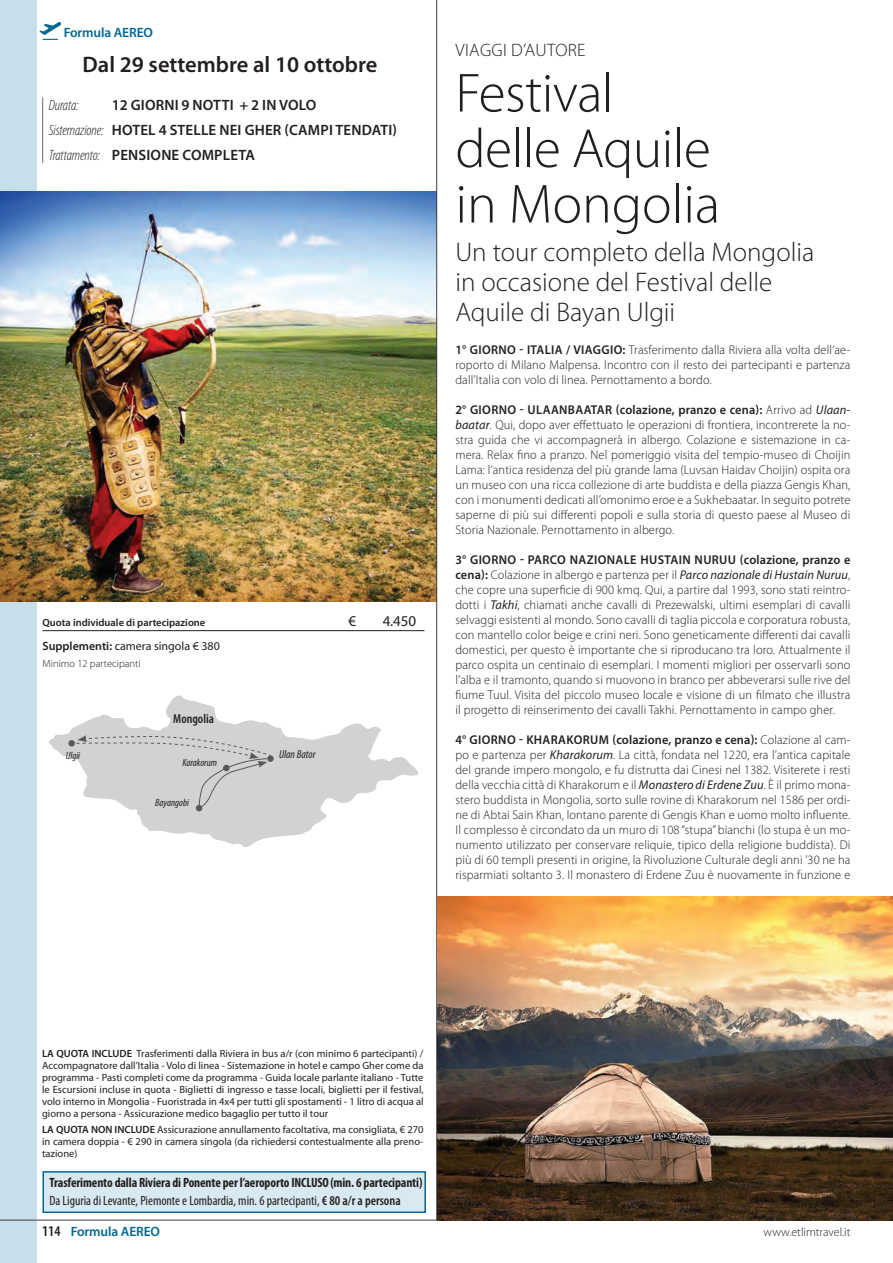
<style>
.page{position:relative;width:893px;height:1263px;background:#fff}
.page>*{position:absolute;margin:0;border:0;box-sizing:border-box;transform-origin:0 0}
.t1{font:300 55.5px "Myriad Pro";letter-spacing:-.01em;color:#231f20}
.t2{font:300 27px/30px "Myriad Pro";color:#231f20}
.t3{font:600 22.5px "Myriad Pro";color:#231f20}
.t4{font:300 18px "Myriad Pro";letter-spacing:.02em;color:#231f20}
.t5{font:600 15px "Myriad Pro";letter-spacing:.01em;color:#231f20}
.t6{font:italic 300 condensed 15px "Myriad Pro";letter-spacing:-.01em;color:#231f20}
.t7{font:15px "Myriad Pro";color:#231f20}
.t8{font:700 condensed 13.5px/18px "Myriad Pro";letter-spacing:-.01em;color:#231f20}
.t9{font:600 13.5px "Myriad Pro";letter-spacing:-.01em;color:#006893}
.t10{font:600 condensed 13.05px "Myriad Pro";color:#231f20}
.t11{font:300 12.75px/15px "Myriad Pro";letter-spacing:.01em;color:#231f20;text-align:justify}
.t12{font:12px "Myriad Pro";color:#231f20}
.t13{font:300 12px "Myriad Pro";color:#231f20}
.t14{font:italic condensed 11.4px "Myriad Pro";color:#231f20}
.t15{font:10.5px/12px "Myriad Pro";color:#231f20;text-align:justify}
.t16{font:600 10.5px "Myriad Pro";color:#231f20}
.t17{font:italic condensed 10.5px "Myriad Pro";color:#231f20}
.t18{font:300 10.5px "Myriad Pro";color:#231f20}
.s1{font-weight:300;font-style:italic;font-stretch:condensed}
.s2{font-weight:600}
.s3{font-weight:400;font-style:italic}
.s4{font-weight:400}
.s5{font-stretch:condensed;font-size:15px;color:#231f20}
</style>
<div class="page">
<div style="left:0;top:0;width:37px;height:1263px;background:#c7dfeb"></div>
<img style="left:0;top:0;width:437px;height:1221px">
<hr style="left:43px;top:630px;width:381px;height:1px;background:#231f20">
<img style="left:437px;top:896px;width:456px;height:324px">
<svg style="left:49px;top:695px;width:369px;height:152px"></svg>
<div style="left:267px;top:755px;width:7px;height:7px;background:#57585a;border-radius:50%"></div>
<div style="left:68px;top:740px;width:7px;height:6px;background:#57585a;border-radius:50%"></div>
<svg style="left:71px;top:735px;width:200px;height:76px"></svg>
<p class="t9" style="left:64px;top:25px;width:91px">Formula AEREO</p>
<p class="t3" style="left:83px;top:52px;width:296px">Dal 29 settembre al 10 ottobre</p>
<p class="t6" style="left:49px;top:97px;width:31px">Durata:</p>
<p class="t5" style="left:112px;top:96px;width:206px">12 GIORNI 9 NOTTI + 2 IN VOLO</p>
<p class="t5" style="left:49px;top:121px;width:350px"><span class="s1">Sistemazione:</span> HOTEL 4 STELLE NEI GHER (CAMPI TENDATI)</p>
<p class="t5" style="left:49px;top:147px;width:207px"><span class="s1">Trattamento:</span> PENSIONE COMPLETA</p>
<p class="t16" style="left:43px;top:617px;width:164px">Quota individuale di partecipazione</p>
<p class="t7" style="left:349px;top:613px;width:9px">€</p>
<p class="t7" style="left:383px;top:613px;width:35px">4.450</p>
<p class="t12" style="left:43px;top:639px;width:179px"><span class="s2">Supplementi:</span> camera singola € 380</p>
<p class="t18" style="left:43px;top:658px;width:100px">Minimo 12 partecipanti</p>
<p class="t17" style="left:66px;top:750px;width:16px">Ulgii</p>
<p class="t10" style="left:173px;top:711px;width:42px">Mongolia</p>
<p class="t17" style="left:183px;top:757px;width:36px">Karakorum</p>
<p class="t17" style="left:155px;top:797px;width:35px">Bayangobi</p>
<p class="t14" style="left:279px;top:748px;width:38px">Ulan Bator</p>
<p class="t4" style="left:456px;top:40px;width:132px">VIAGGI D’AUTORE</p>
<p class="t1" style="left:455px;top:63px;width:160px">Festival</p>
<p class="t1" style="left:455px;top:118px;width:257px">delle Aquile</p>
<p class="t1" style="left:455px;top:174px;width:266px">in Mongolia</p>
<p class="t2" style="left:455px;top:237px;width:360px">Un tour completo della Mongolia in occasione del Festival delle<br>Aquile di Bayan Ulgii</p>
<p class="t11" style="left:455px;top:342px;width:396px"><span class="s2">1° GIORNO - ITALIA / VIAGGIO:</span> Trasferimento dalla Riviera alla volta dell’ae&shy;roporto di Milano Malpensa. Incontro con il resto dei partecipanti e partenza dall’Italia con volo di linea. Pernottamento a bordo.</p>
<p class="t11" style="left:455px;top:402px;width:396px"><span class="s2">2° GIORNO - ULAANBAATAR (colazione, pranzo e cena):</span> Arrivo ad <span class="s3">Ulaan&shy;baatar</span>. Qui, dopo aver effettuato le operazioni di frontiera, incontrerete la no&shy;stra guida che vi accompagnerà in albergo. Colazione e sistemazione in ca&shy;mera. Relax fino a pranzo. Nel pomeriggio visita del tempio-museo di Choijin Lama: l’antica residenza del più grande lama (Luvsan Haidav Choijin) ospita ora un museo con una ricca collezione di arte buddista e della piazza Gengis Khan, con i monumenti dedicati all’omonimo eroe e a Sukhebaatar. In seguito potrete saperne di più sui differenti popoli e sulla storia di questo paese al Museo di Storia Nazionale. Pernottamento in albergo.</p>
<p class="t11" style="left:455px;top:552px;width:396px"><span class="s2">3° GIORNO - PARCO NAZIONALE HUSTAIN NURUU (colazione, pranzo e cena):</span> Colazione in albergo e partenza per il <span class="s3">Parco nazionale di Hustain Nuruu</span>, che copre una superficie di 900 kmq. Qui, a partire dal 1993, sono stati reintro&shy;dotti i <span class="s3">Takhi</span>, chiamati anche cavalli di Prezewalski, ultimi esemplari di cavalli selvaggi esistenti al mondo. Sono cavalli di taglia piccola e corporatura robusta, con mantello color beige e crini neri. Sono geneticamente differenti dai cavalli domestici, per questo è importante che si riproducano tra loro. Attualmente il parco ospita un centinaio di esemplari. I momenti migliori per osservarli sono l’alba e il tramonto, quando si muovono in branco per abbeverarsi sulle rive del fiume Tuul. Visita del piccolo museo locale e visione di un filmato che illustra il progetto di reinserimento dei cavalli Takhi. Pernottamento in campo gher.</p>
<p class="t11" style="left:455px;top:732px;width:396px"><span class="s2">4° GIORNO - KHARAKORUM (colazione, pranzo e cena):</span> Colazione al cam&shy;po e partenza per <span class="s3">Kharakorum</span>. La città, fondata nel 1220, era l’antica capitale del grande impero mongolo, e fu distrutta dai Cinesi nel 1382. Visiterete i resti della vecchia città di Kharakorum e il <span class="s3">Monastero di Erdene Zuu</span>. È il primo mona&shy;stero buddista in Mongolia, sorto sulle rovine di Kharakorum nel 1586 per ordi&shy;ne di Abtai Sain Khan, lontano parente di Gengis Khan e uomo molto influente.<br>Il complesso è circondato da un muro di 108 “stupa” bianchi (lo stupa è un mo&shy;numento utilizzato per conservare reliquie, tipico della religione buddista). Di più di 60 templi presenti in origine, la Rivoluzione Culturale degli anni ’30 ne ha risparmiati soltanto 3. Il monastero di Erdene Zuu è nuovamente in funzione e</p>
<p class="t15" style="left:42px;top:1047px;width:383px"><span class="s2">LA QUOTA INCLUDE</span> Trasferimenti dalla Riviera in bus a/r (con minimo 6 partecipanti) / Accompagnatore dall’Italia - Volo di linea - Sistemazione in hotel e campo Gher come da programma - Pasti completi come da programma - Guida locale parlante italiano - Tutte le Escursioni incluse in quota - Biglietti di ingresso e tasse locali, biglietti per il festival, volo interno in Mongolia - Fuoristrada in 4x4 per tutti gli spostamenti - 1 litro di acqua al giorno a persona - Assicurazione medico bagaglio per tutto il tour</p>
<p class="t15" style="left:42px;top:1124px;width:383px"><span class="s2">LA QUOTA NON INCLUDE</span> Assicurazione annullamento facoltativa, ma consigliata, € 270 in camera doppia - € 290 in camera singola (da richiedersi contestualmente alla preno&shy;tazione)</p>
<p class="t8" style="left:50px;top:1173px;width:374px">Trasferimento dalla Riviera di Ponente per l’aeroporto INCLUSO(min. 6 partecipanti)<br><span class="s4">Da Liguria di Levante, Piemonte e Lombardia, min. 6 partecipanti,</span> <span class="s2">€ 80 a/r a persona</span></p>
<p class="t9" style="left:42px;top:1224px;width:119px"><span class="s5">114</span> Formula AEREO</p>
<p class="t13" style="left:764px;top:1225px;width:88px">www.etlimtravel.it</p>
</div>
